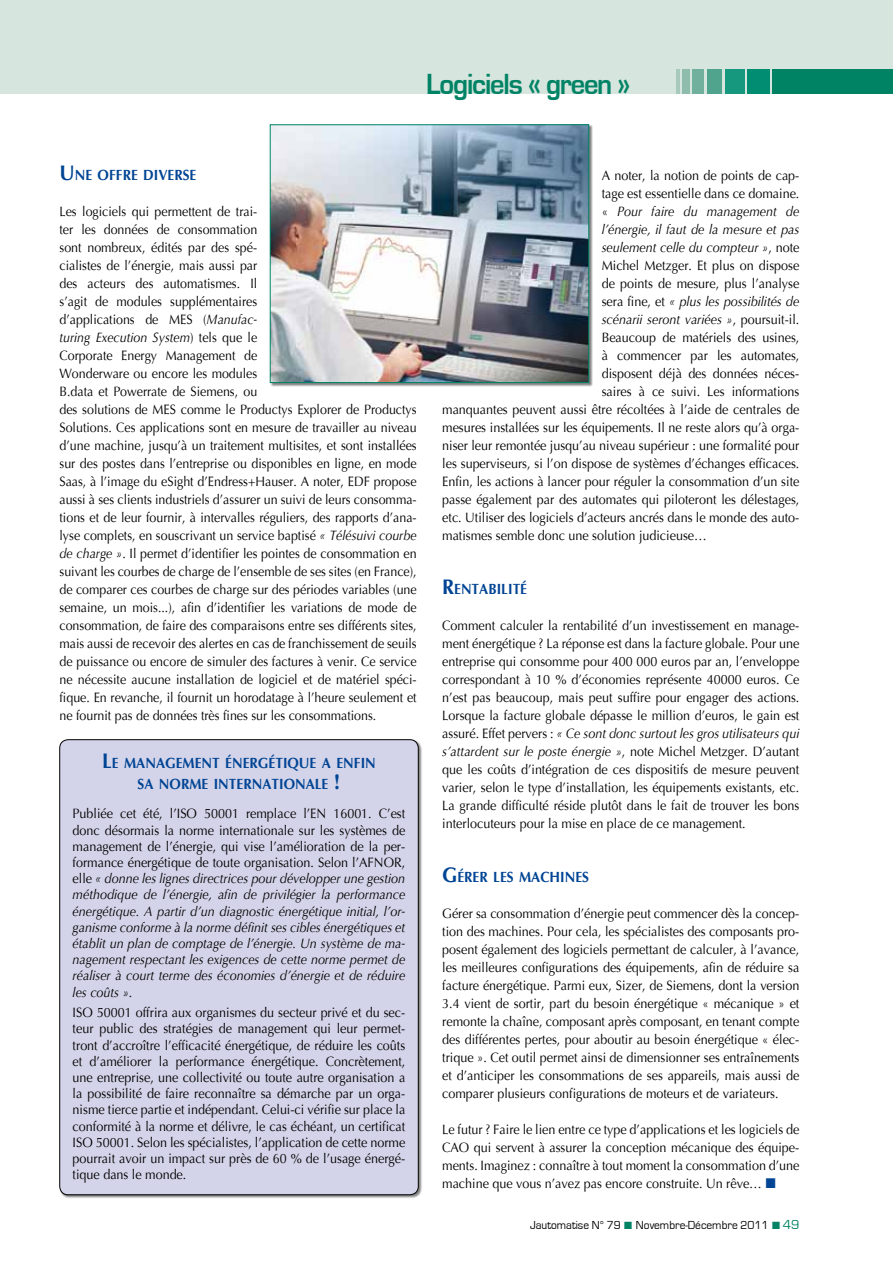
<style>
.page{position:relative;width:893px;height:1263px;background:#fff}
.page>*{position:absolute;margin:0;border:0;box-sizing:border-box;transform-origin:0 0}
.t1{font:700 30px "Eurostile";letter-spacing:-.04em;color:#008365;scale:.95 1}
.t2{font:700 14.7px/21px "Optima";color:#004494;text-align:center;scale:.93 1}
.t3{font:13.5px/18px "Optima";color:#000;text-align:justify;scale:.93 1}
.t4{font:13.5px/18px "Optima";color:#000;scale:.92 1}
.t5{font:italic 13.5px/16.2px "Optima";color:#000;text-align:justify;scale:.93 1}
.t6{font:12px "Eurostile";color:#000;scale:.95 1}
.s1{font-size:21px}
.s2{font-style:italic}
.s3{font-style:normal}
.s4{color:#008365}
.s5{font-size:13.5px;color:#008365}
</style>
<div class="page">
<div style="left:0;top:0;width:893px;height:94px;background:#d6e5de"></div>
<div style="left:773px;top:70px;width:120px;height:24px;background:#008365"></div>
<div style="left:747px;top:70px;width:23px;height:24px;background:#008d72"></div>
<div style="left:725px;top:70px;width:19px;height:24px;background:#16987f"></div>
<div style="left:707px;top:70px;width:15px;height:24px;background:#50a48e"></div>
<div style="left:693px;top:70px;width:11px;height:24px;background:#71b09d"></div>
<div style="left:683px;top:70px;width:7px;height:24px;background:#8ebdad"></div>
<hr style="left:676px;top:70px;width:4px;height:24px;background:#a8cabd">
<div style="left:60px;top:740px;width:363px;height:459px;background:#000;opacity:.5"></div>
<div style="left:60px;top:740px;width:358px;height:455px;background:#d3d4e9;border-radius:9px"></div>
<div style="left:270px;top:125px;width:323px;height:262px;background:#000;opacity:.5"></div>
<img style="left:272px;top:127px;width:315px;height:254px">
<div style="left:270px;top:125px;width:319px;height:258px;border:1px solid #008365"></div>
<h1 class="t1" style="left:426px;top:67px;width:217px">Logiciels « green »</h1>
<p class="t2" style="left:60px;top:165px;width:149px"><span class="s1">U</span>NE OFFRE DIVERSE</p>
<p class="t4" style="left:60px;top:203px;width:390px">Les logiciels qui permettent de trai-<br>ter les données de consommation<br>sont nombreux, édités par des spé-<br>cialistes de l’énergie, mais aussi par<br>des acteurs des automatismes. Il<br>s’agit de modules supplémentaires<br>d’applications de MES (<span class="s2">Manufac-<br>turing Execution System</span>) tels que le<br>Corporate Energy Management de<br>Wonderware ou encore les modules<br>B.data et Powerrate de Siemens, ou<br>des solutions de MES comme le Productys Explorer de Productys Solutions. Ces applications sont en mesure de travailler au niveau d’une machine, jusqu’à un traitement multisites, et sont installées sur des postes dans l’entreprise ou disponibles en ligne, en mode Saas, à l’image du eSight d’Endress+Hauser. A noter, EDF propose aussi à ses clients industriels d’assurer un suivi de leurs consomma&shy;tions et de leur fournir, à intervalles réguliers, des rapports d’ana&shy;lyse complets, en souscrivant un service baptisé <span class="s2">« Télésuivi courbe de charge »</span>. Il permet d’identifier les pointes de consommation en suivant les courbes de charge de l’ensemble de ses sites (en France), de comparer ces courbes de charge sur des périodes variables (une semaine, un mois...), afin d’identifier les variations de mode de consommation, de faire des comparaisons entre ses différents sites, mais aussi de recevoir des alertes en cas de franchissement de seuils de puissance ou encore de simuler des factures à venir. Ce service ne nécessite aucune installation de logiciel et de matériel spéci&shy;fique. En revanche, il fournit un horodatage à l’heure seulement et ne fournit pas de données très fines sur les consommations.</p>
<p class="t2" style="left:102px;top:753px;width:296px"><span class="s1">L</span>E MANAGEMENT ÉNERGÉTIQUE A ENFIN<br>SA NORME INTERNATIONALE <span class="s1">!</span></p>
<p class="t5" style="left:73px;top:806px;width:359px"><span class="s3">Publiée cet été, l’ISO 50001 remplace l’EN 16001. C’est donc désormais la norme internationale sur les systèmes de management de l’énergie, qui vise l’amélioration de la per&shy;formance énergétique de toute organisation. Selon l’AFNOR, elle</span> « donne les lignes directrices pour développer une gestion méthodique de l’énergie, afin de privilégier la performance énergétique. A partir d’un diagnostic énergétique initial, l’or&shy;ganisme conforme à la norme définit ses cibles énergétiques et établit un plan de comptage de l’énergie. Un système de ma&shy;nagement respectant les exigences de cette norme permet de réaliser à court terme des économies d’énergie et de réduire les coûts »<span class="s3">.</span></p>
<p class="t3" style="left:73px;top:1005px;width:359px;line-height:16.2px">ISO 50001 offrira aux organismes du secteur privé et du sec&shy;teur public des stratégies de management qui leur permet&shy;tront d’accroître l’efficacité énergétique, de réduire les coûts et d’améliorer la performance énergétique. Concrètement, une entreprise, une collectivité ou toute autre organisation a la possibilité de faire reconnaître sa démarche par un orga&shy;nisme tierce partie et indépendant. Celui-ci vérifie sur place la conformité à la norme et délivre, le cas échéant, un certificat ISO 50001. Selon les spécialistes, l’application de cette norme pourrait avoir un impact sur près de 60 % de l’usage énergé&shy;tique dans le monde.</p>
<p class="t3" style="left:602px;top:167px;width:214px">A noter, la notion de points de cap-</p>
<p class="t3" style="left:602px;top:185px;width:214px">tage est essentielle dans ce domaine.</p>
<p class="t5" style="left:602px;top:203px;width:214px"><span class="s3">«</span> Pour faire du management de</p>
<p class="t5" style="left:602px;top:221px;width:214px">l’énergie, il faut de la mesure et pas</p>
<p class="t5" style="left:602px;top:239px;width:214px">seulement celle du compteur »<span class="s3">, note</span></p>
<p class="t3" style="left:602px;top:257px;width:214px">Michel Metzger. Et plus on dispose</p>
<p class="t3" style="left:602px;top:275px;width:214px">de points de mesure, plus l’analyse</p>
<p class="t5" style="left:602px;top:293px;width:214px"><span class="s3">sera fine, et</span> « plus les possibilités de</p>
<p class="t5" style="left:602px;top:311px;width:214px">scénarii seront variées »<span class="s3">, poursuit-il.</span></p>
<p class="t3" style="left:602px;top:329px;width:214px">Beaucoup de matériels des usines,</p>
<p class="t3" style="left:602px;top:347px;width:214px">à commencer par les automates,</p>
<p class="t3" style="left:602px;top:365px;width:214px">disposent déjà des données néces-</p>
<p class="t3" style="left:602px;top:383px;width:214px">saires à ce suivi. Les informations</p>
<p class="t3" style="left:442px;top:401px;width:386px">manquantes peuvent aussi être récoltées à l’aide de centrales de</p>
<p class="t3" style="left:442px;top:419px;width:386px">mesures installées sur les équipements. Il ne reste alors qu’à orga-</p>
<p class="t3" style="left:442px;top:437px;width:386px">niser leur remontée jusqu’au niveau supérieur : une formalité pour</p>
<p class="t3" style="left:442px;top:455px;width:386px">les superviseurs, si l’on dispose de systèmes d’échanges efficaces.</p>
<p class="t3" style="left:442px;top:473px;width:386px">Enfin, les actions à lancer pour réguler la consommation d’un site</p>
<p class="t3" style="left:442px;top:491px;width:386px">passe également par des automates qui piloteront les délestages,</p>
<p class="t3" style="left:442px;top:509px;width:386px">etc. Utiliser des logiciels d’acteurs ancrés dans le monde des auto-</p>
<p class="t3" style="left:442px;top:527px;width:286px">matismes semble donc une solution judicieuse…</p>
<p class="t2" style="left:442px;top:579px;width:93px"><span class="s1">R</span>ENTABILITÉ</p>
<p class="t3" style="left:442px;top:617px;width:386px">Comment calculer la rentabilité d’un investissement en manage&shy;ment énergétique ? La réponse est dans la facture globale. Pour une entreprise qui consomme pour 400 000 euros par an, l’enveloppe correspondant à 10 % d’économies représente 40000 euros. Ce n’est pas beaucoup, mais peut suffire pour engager des actions.<br>Lorsque la facture globale dépasse le million d’euros, le gain est assuré. Effet pervers : <span class="s2">« Ce sont donc surtout les gros utilisateurs qui s’attardent sur le poste énergie »</span>, note Michel Metzger. D’autant que les coûts d’intégration de ces dispositifs de mesure peuvent varier, selon le type d’installation, les équipements existants, etc.<br>La grande difficulté réside plutôt dans le fait de trouver les bons interlocuteurs pour la mise en place de ce management.</p>
<p class="t2" style="left:442px;top:867px;width:159px"><span class="s1">G</span>ÉRER LES MACHINES</p>
<p class="t3" style="left:442px;top:905px;width:386px">Gérer sa consommation d’énergie peut commencer dès la concep&shy;tion des machines. Pour cela, les spécialistes des composants pro&shy;posent également des logiciels permettant de calculer, à l’avance, les meilleures configurations des équipements, afin de réduire sa facture énergétique. Parmi eux, Sizer, de Siemens, dont la version 3.4 vient de sortir, part du besoin énergétique « mécanique » et remonte la chaîne, composant après composant, en tenant compte des différentes pertes, pour aboutir au besoin énergétique « élec&shy;trique ». Cet outil permet ainsi de dimensionner ses entraînements et d’anticiper les consommations de ses appareils, mais aussi de comparer plusieurs configurations de moteurs et de variateurs.</p>
<p class="t3" style="left:442px;top:1121px;width:386px">Le futur ? Faire le lien entre ce type d’applications et les logiciels de CAO qui servent à assurer la conception mécanique des équipe&shy;ments. Imaginez : connaître à tout moment la consommation d’une machine que vous n’avez pas encore construite. Un rêve…</p>
<p class="t6" style="left:530px;top:1218px;width:285px">Jautomatise N° 79 <span class="s4">■</span> Novembre-Décembre 2011 <span class="s4">■</span> <span class="s5">49</span></p>
</div>
